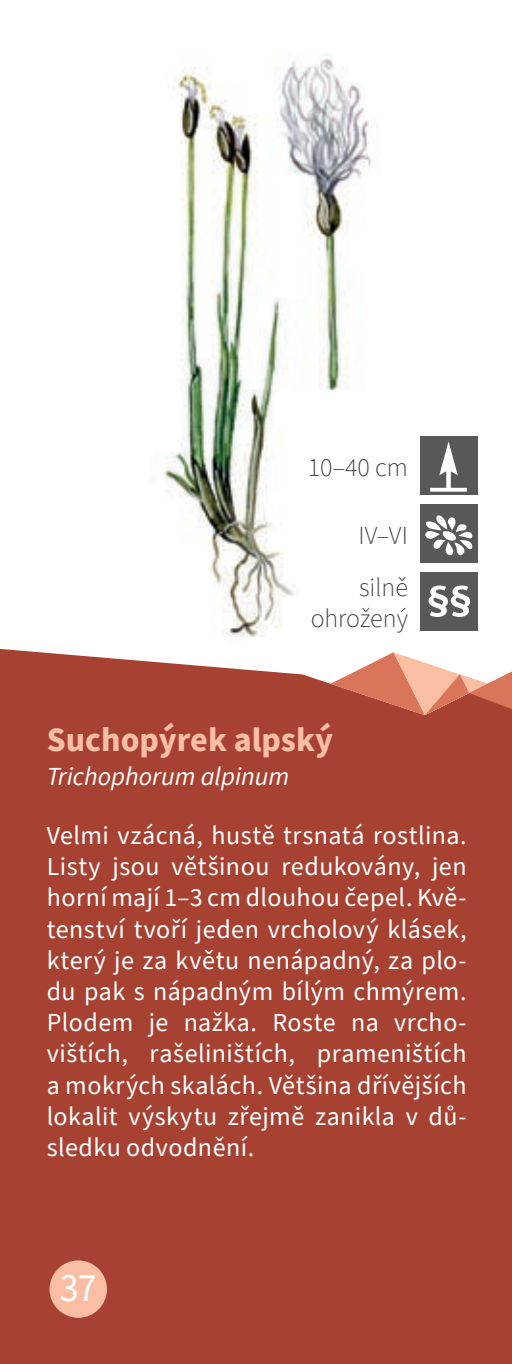
<style>
.page{position:relative;width:512px;height:1364px;background:#fff}
.page>*{position:absolute;margin:0;border:0;box-sizing:border-box;transform-origin:0 0}
.t1{font:40px "Source Sans Pro";color:#fff;scale:.95 1}
.t2{font:700 34px "Source Sans Pro";color:#fabea3}
.t3{font:26px/31.2px "Source Sans Pro";letter-spacing:.02em;color:#fff;text-align:justify}
.t4{font:300 26px/31.2px "Source Sans Pro";color:#3e3e3f;text-align:right}
.t5{font:italic 26px "Source Sans Pro";color:#fff}
</style>
<div class="page">
<img style="left:151px;top:54px;width:227px;height:583px">
<div style="left:0;top:649px;width:511px;height:715px;background:#a74131"></div>
<svg style="left:330px;top:652px;width:181px;height:63px"></svg>
<div style="left:49px;top:1260px;width:58px;height:57px;background:#fabea3;border-radius:50%"></div>
<img style="left:222px;top:429px;width:156px;height:61px">
<img style="left:222px;top:490px;width:199px;height:146px">
<div style="left:419px;top:572px;width:58px;height:58px;background:#57585a"></div>
<svg style="left:428px;top:585px;width:42px;height:32px"></svg>
<div style="left:419px;top:436px;width:58px;height:58px;background:#57585a"></div>
<svg style="left:430px;top:441px;width:36px;height:50px"></svg>
<div style="left:419px;top:504px;width:58px;height:58px;background:#57585a"></div>
<svg style="left:425px;top:515px;width:47px;height:40px"></svg>
<svg style="left:0;top:1360px;width:4px;height:4px"></svg>
<svg style="left:509px;top:1360px;width:3px;height:4px"></svg>
<p class="t4" style="left:308px;top:452px;width:102px">10–40 cm</p>
<p class="t4" style="left:358px;top:520px;width:51px">IV–VI</p>
<p class="t4" style="left:310px;top:572px;width:99px">silně ohrožený</p>
<h2 class="t2" style="left:47px;top:716px;width:288px">Suchopýrek alpský</h2>
<p class="t5" style="left:47px;top:759px;width:244px">Trichophorum alpinum</p>
<p class="t3" style="left:47px;top:820px;width:421px">Velmi vzácná, hustě trsnatá rostlina.<br>Listy jsou většinou redukovány, jen horní mají 1–3 cm dlouhou čepel. Kvě&shy;tenství tvoří jeden vrcholový klásek, který je za květu nenápadný, za plo&shy;du pak s nápadným bílým chmýrem.<br>Plodem je nažka. Roste na vrcho&shy;vištích, rašeliništích, prameništích a mokrých skalách. Většina dřívějších lokalit výskytu zřejmě zanikla v dů&shy;sledku odvodnění.</p>
<h1 class="t1" style="left:60px;top:1261px;width:40px">37</h1>
</div>
